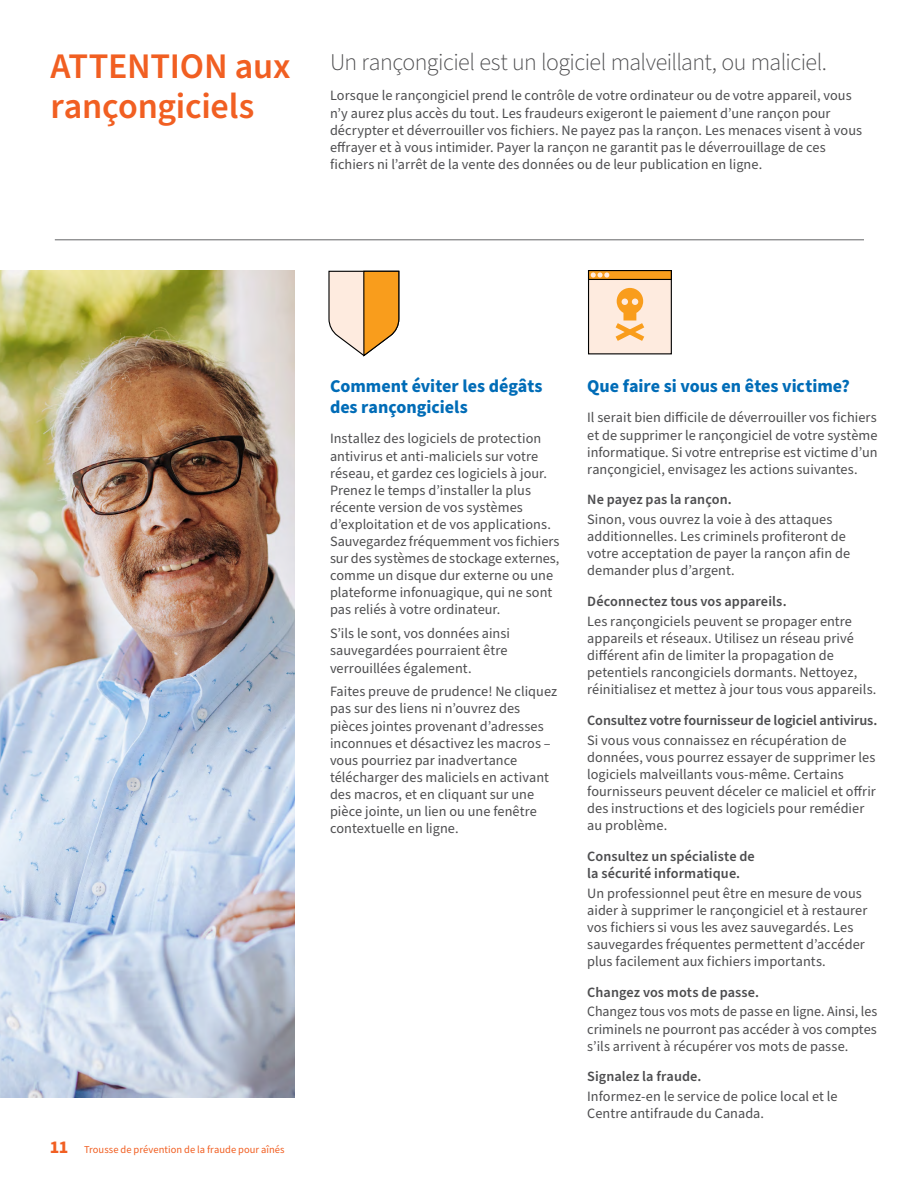
<style>
.page{position:relative;width:918px;height:1188px;background:#fff}
.page>*{position:absolute;margin:0;border:0;box-sizing:border-box;transform-origin:0 0}
.t1{font:600 36px/40.5px "Source Sans Pro";letter-spacing:-.01em;color:#f15f22}
.t2{font:300 24px "Source Sans Pro";letter-spacing:-.025em;color:#4d4d4f}
.t3{font:700 18px/21px "Source Sans Pro";color:#006cb7}
.t4{font:14.25px/17.1px "Source Sans Pro";letter-spacing:.005em;color:#4d4d4f}
.t5{font:600 14.25px/17.1px "Source Sans Pro";letter-spacing:.005em;color:#4d4d4f}
.t6{font:10.5px "Source Sans Pro";letter-spacing:.005em;color:#f15f22}
.s1{font-weight:700;font-size:18px}
</style>
<div class="page">
<img style="left:0;top:270px;width:295px;height:827px">
<svg style="left:328px;top:270px;width:72px;height:87px"></svg>
<div style="left:589px;top:271px;width:82px;height:83px;background:#feebdf"></div>
<div style="left:588px;top:270px;width:84px;height:84px;border:1px solid #000"></div>
<div style="left:589px;top:271px;width:82px;height:8px;background:#f99d1c"></div>
<div style="left:588px;top:270px;width:84px;height:10px;border:1px solid #000"></div>
<svg style="left:591px;top:272px;width:18px;height:6px"></svg>
<svg style="left:615px;top:288px;width:30px;height:53px"></svg>
<hr style="left:55px;top:240px;width:809px;height:1px;background:#636466">
<h1 class="t1" style="left:50px;top:46px;width:242px">ATTENTION aux rançongiciels</h1>
<h2 class="t2" style="left:330px;top:46px;width:499px">Un rançongiciel est un logiciel malveillant, ou maliciel.</h2>
<p class="t4" style="left:330px;top:88px;width:534px">Lorsque le rançongiciel prend le contrôle de votre ordinateur ou de votre appareil, vous n’y aurez plus accès du tout. Les fraudeurs exigeront le paiement d’une rançon pour décrypter et déverrouiller vos fichiers. Ne payez pas la rançon. Les menaces visent à vous effrayer et à vous intimider. Payer la rançon ne garantit pas le déverrouillage de ces fichiers ni l’arrêt de la vente des données ou de leur publication en ligne.</p>
<p class="t6" style="left:50px;top:1143px;width:236px"><span class="s1">11</span> Trousse de prévention de la fraude pour aînés</p>
<p class="t3" style="left:330px;top:376px;width:214px">Comment éviter les dégâts des rançongiciels</p>
<p class="t4" style="left:330px;top:431px;width:231px">Installez des logiciels de protection antivirus et anti-maliciels sur votre réseau, et gardez ces logiciels à jour.<br>Prenez le temps d’installer la plus récente version de vos systèmes d’exploitation et de vos applications.<br>Sauvegardez fréquemment vos fichiers sur des systèmes de stockage externes, comme un disque dur externe ou une plateforme infonuagique, qui ne sont pas reliés à votre ordinateur.</p>
<p class="t4" style="left:330px;top:626px;width:182px">S’ils le sont, vos données ainsi sauvegardées pourraient être verrouillées également.</p>
<p class="t4" style="left:330px;top:684px;width:229px">Faites preuve de prudence! Ne cliquez pas sur des liens ni n’ouvrez des pièces jointes provenant d’adresses inconnues et désactivez les macros – vous pourriez par inadvertance télécharger des maliciels en activant des macros, et en cliquant sur une pièce jointe, un lien ou une fenêtre contextuelle en ligne.</p>
<p class="t3" style="left:587px;top:376px;width:264px">Que faire si vous en êtes victime?</p>
<p class="t4" style="left:587px;top:410px;width:292px;text-align:justify">Il serait bien difficile de déverrouiller vos fichiers et de supprimer le rançongiciel de votre système informatique. Si votre entreprise est victime d’un rançongiciel, envisagez les actions suivantes.</p>
<p class="t5" style="left:587px;top:492px;width:146px">Ne payez pas la rançon.</p>
<p class="t4" style="left:587px;top:511px;width:264px">Sinon, vous ouvrez la voie à des attaques additionnelles. Les criminels profiteront de votre acceptation de payer la rançon afin de demander plus d’argent.</p>
<p class="t5" style="left:587px;top:593px;width:201px">Déconnectez tous vos appareils.</p>
<p class="t4" style="left:587px;top:613px;width:291px">Les rançongiciels peuvent se propager entre appareils et réseaux. Utilisez un réseau privé différent afin de limiter la propagation de petentiels rancongiciels dormants. Nettoyez, réinitialisez et mettez à jour tous vous appareils.</p>
<p class="t5" style="left:587px;top:712px;width:292px">Consultez votre fournisseur de logiciel antivirus.</p>
<p class="t4" style="left:587px;top:732px;width:290px">Si vous vous connaissez en récupération de données, vous pourrez essayer de supprimer les logiciels malveillants vous-même. Certains fournisseurs peuvent déceler ce maliciel et offrir des instructions et des logiciels pour remédier au problème.</p>
<p class="t5" style="left:587px;top:848px;width:169px">Consultez un spécialiste de la sécurité informatique.</p>
<p class="t4" style="left:587px;top:885px;width:282px">Un professionnel peut être en mesure de vous aider à supprimer le rançongiciel et à restaurer vos fichiers si vous les avez sauvegardés. Les sauvegardes fréquentes permettent d’accéder plus facilement aux fichiers importants.</p>
<p class="t5" style="left:587px;top:984px;width:173px">Changez vos mots de passe.</p>
<p class="t4" style="left:587px;top:1004px;width:291px;text-align:justify">Changez tous vos mots de passe en ligne. Ainsi, les criminels ne pourront pas accéder à vos comptes s’ils arrivent à récupérer vos mots de passe.</p>
<p class="t5" style="left:587px;top:1068px;width:116px">Signalez la fraude.</p>
<p class="t4" style="left:587px;top:1088px;width:252px">Informez-en le service de police local et le<br>Centre antifraude du Canada.</p>
</div>
